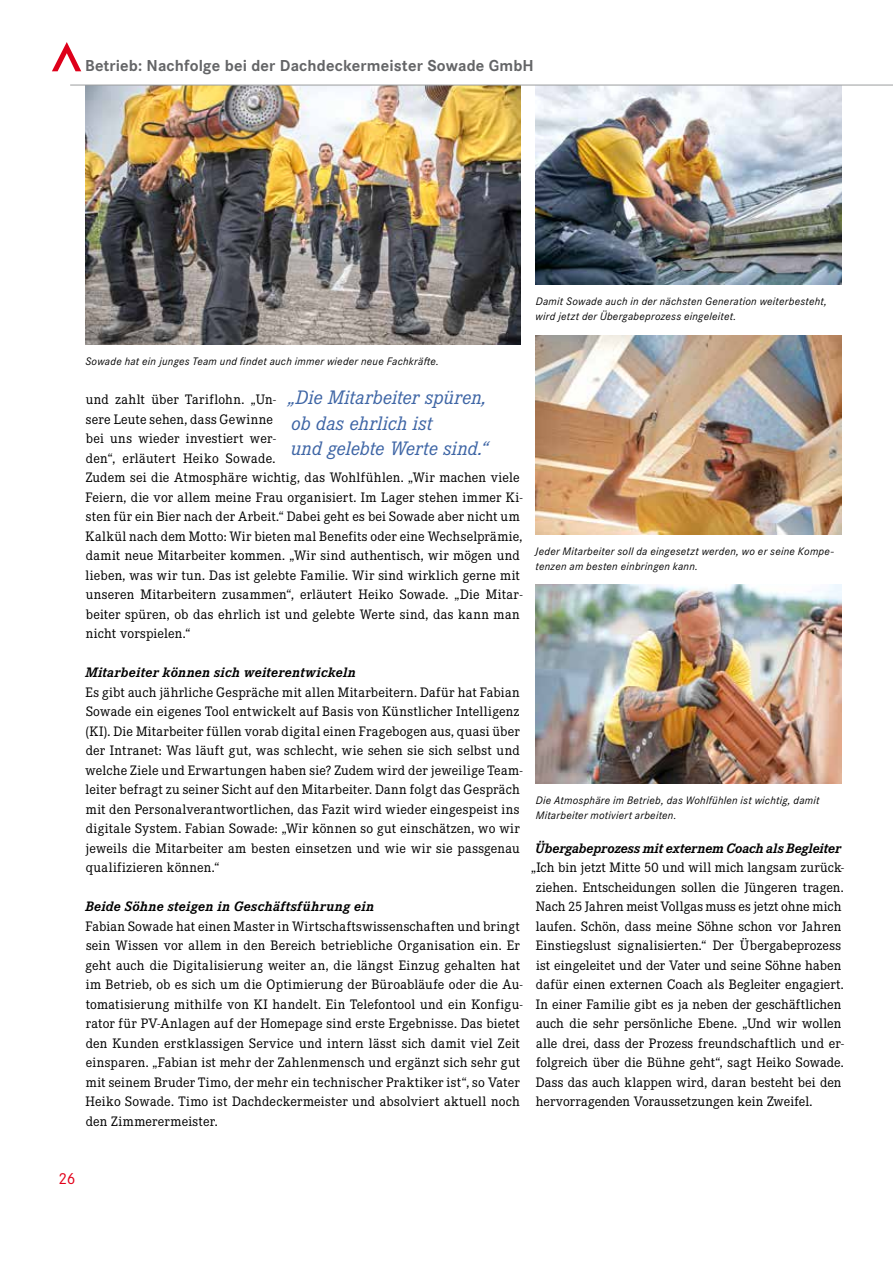
<style>
.page{position:relative;width:893px;height:1263px;background:#fff}
.page>*{position:absolute;margin:0;border:0;box-sizing:border-box;transform-origin:0 0}
.t1{font:italic 20.25px/25.5px "Corporate E Pro";color:#3e65a5}
.t2{font:700 16.5px "Corporate S Pro";letter-spacing:.005em;color:#646567}
.t3{font:16.5px "Corporate S Pro";color:#e2001a}
.t4{font:14.25px/19.5px "Corporate E Pro";letter-spacing:.01em;color:#000}
.t5{font:italic 700 14.25px "Corporate E Pro";letter-spacing:.01em;color:#000}
.t6{font:italic 11.25px/15px "Corporate S Pro";letter-spacing:.025em;color:#000}
</style>
<div class="page">
<img style="left:85px;top:86px;width:435px;height:259px">
<img style="left:535px;top:335px;width:307px;height:200px">
<img style="left:535px;top:86px;width:307px;height:199px">
<img style="left:535px;top:584px;width:307px;height:200px">
<hr style="left:70px;top:85px;width:823px;height:1px;background:#9c9e9f">
<svg style="left:52px;top:42px;width:29px;height:29px"></svg>
<p class="t2" style="left:85px;top:52px;width:450px">Betrieb: Nachfolge bei der Dachdeckermeister Sowade GmbH</p>
<p class="t6" style="left:536px;top:293px;width:293px">Damit Sowade auch in der nächsten Generation weiterbesteht, wird jetzt der Übergabeprozess eingeleitet.</p>
<p class="t6" style="left:85px;top:353px;width:355px">Sowade hat ein junges Team und findet auch immer wieder neue Fachkräfte.</p>
<h1 class="t1" style="left:288px;top:383px;width:202px">„Die Mitarbeiter spüren, ob das ehrlich ist<br>und gelebte Werte sind.“</h1>
<p class="t4" style="left:86px;top:389px;width:438px">und zahlt über Tariflohn. „Un-<br>sere Leute sehen, dass Gewinne<br>bei uns wieder investiert wer-<br>den“, erläutert Heiko Sowade.<br>Zudem sei die Atmosphäre wichtig, das Wohlfühlen. „Wir machen viele Feiern, die vor allem meine Frau organisiert. Im Lager stehen immer Ki&shy;sten für ein Bier nach der Arbeit.“ Dabei geht es bei Sowade aber nicht um Kalkül nach dem Motto: Wir bieten mal Benefits oder eine Wechselprämie, damit neue Mitarbeiter kommen. „Wir sind authentisch, wir mögen und lieben, was wir tun. Das ist gelebte Familie. Wir sind wirklich gerne mit unseren Mitarbeitern zusammen“, erläutert Heiko Sowade. „Die Mitar&shy;beiter spüren, ob das ehrlich ist und gelebte Werte sind, das kann man nicht vorspielen.“</p>
<p class="t5" style="left:85px;top:662px;width:272px">Mitarbeiter können sich weiterentwickeln</p>
<p class="t4" style="left:85px;top:681px;width:439px">Es gibt auch jährliche Gespräche mit allen Mitarbeitern. Dafür hat Fabian Sowade ein eigenes Tool entwickelt auf Basis von Künstlicher Intelligenz (KI). Die Mitarbeiter füllen vorab digital einen Fragebogen aus, quasi über der Intranet: Was läuft gut, was schlecht, wie sehen sie sich selbst und welche Ziele und Erwartungen haben sie? Zudem wird der jeweilige Team&shy;leiter befragt zu seiner Sicht auf den Mitarbeiter. Dann folgt das Gespräch mit den Personalverantwortlichen, das Fazit wird wieder eingespeist ins digitale System. Fabian Sowade: „Wir können so gut einschätzen, wo wir jeweils die Mitarbeiter am besten einsetzen und wie wir sie passgenau qualifizieren können.“</p>
<p class="t5" style="left:85px;top:896px;width:291px">Beide Söhne steigen in Geschäftsführung ein</p>
<p class="t4" style="left:86px;top:915px;width:438px">Fabian Sowade hat einen Master in Wirtschaftswissenschaften und bringt sein Wissen vor allem in den Bereich betriebliche Organisation ein. Er geht auch die Digitalisierung weiter an, die längst Einzug gehalten hat im Betrieb, ob es sich um die Optimierung der Büroabläufe oder die Au&shy;tomatisierung mithilfe von KI handelt. Ein Telefontool und ein Konfigu&shy;rator für PV-Anlagen auf der Homepage sind erste Ergebnisse. Das bietet den Kunden erstklassigen Service und intern lässt sich damit viel Zeit einsparen. „Fabian ist mehr der Zahlenmensch und ergänzt sich sehr gut mit seinem Bruder Timo, der mehr ein technischer Praktiker ist“, so Vater Heiko Sowade. Timo ist Dachdeckermeister und absolviert aktuell noch den Zimmerermeister.</p>
<p class="t6" style="left:535px;top:543px;width:300px">Jeder Mitarbeiter soll da eingesetzt werden, wo er seine Kompe&shy;tenzen am besten einbringen kann.</p>
<p class="t6" style="left:536px;top:792px;width:285px">Die Atmosphäre im Betrieb, das Wohlfühlen ist wichtig, damit<br>Mitarbeiter motiviert arbeiten.</p>
<p class="t5" style="left:535px;top:837px;width:308px">Übergabeprozess mit externem Coach als Begleiter</p>
<p class="t4" style="left:536px;top:857px;width:310px;text-indent:-5px">„Ich bin jetzt Mitte 50 und will mich langsam zurück&shy;ziehen. Entscheidungen sollen die Jüngeren tragen.<br>Nach 25 Jahren meist Vollgas muss es jetzt ohne mich laufen. Schön, dass meine Söhne schon vor Jahren Einstiegslust signalisierten.“ Der Übergabeprozess ist eingeleitet und der Vater und seine Söhne haben dafür einen externen Coach als Begleiter engagiert.<br>In einer Familie gibt es ja neben der geschäftlichen auch die sehr persönliche Ebene. „Und wir wollen alle drei, dass der Prozess freundschaftlich und er&shy;folgreich über die Bühne geht“, sagt Heiko Sowade.<br>Dass das auch klappen wird, daran besteht bei den hervorragenden Voraussetzungen kein Zweifel.</p>
<p class="t3" style="left:58px;top:1167px;width:19px">26</p>
</div>
